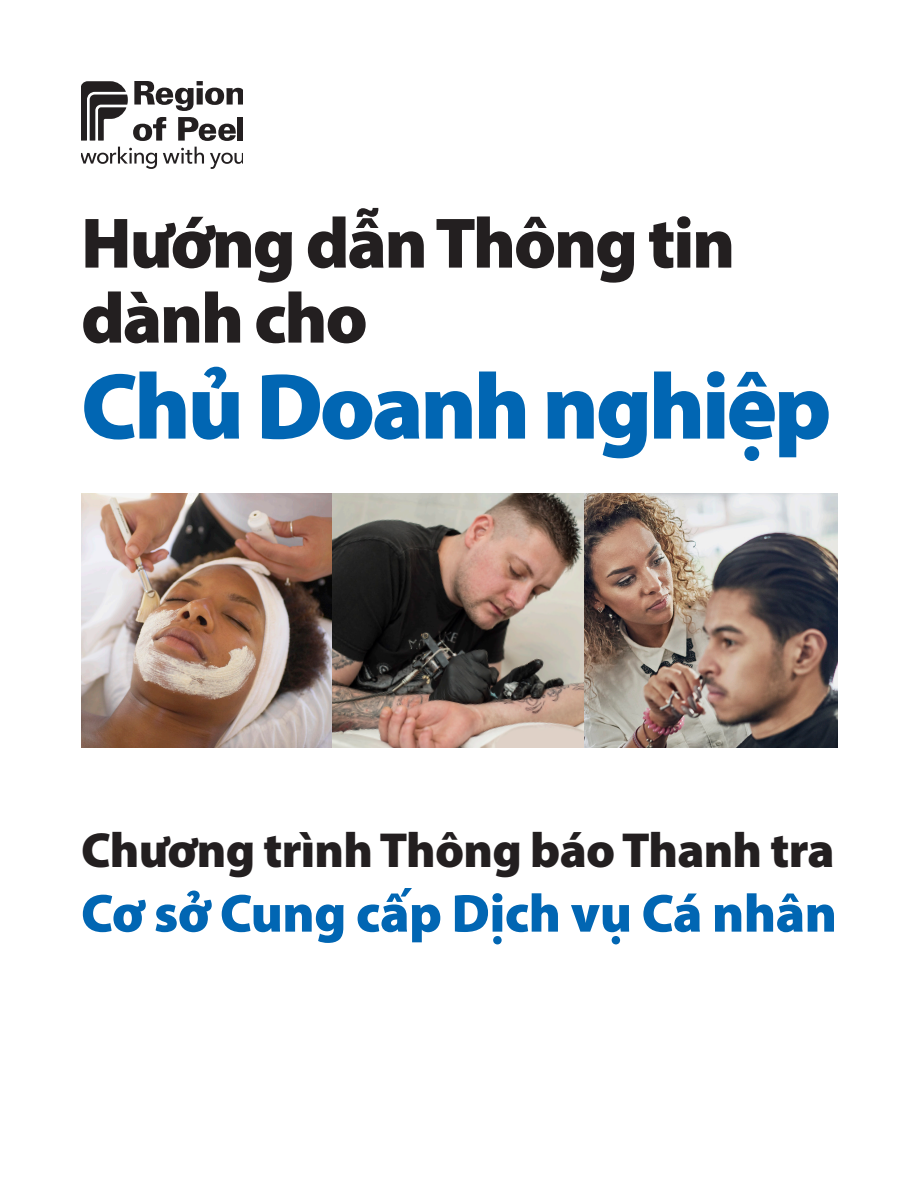
<style>
.page{position:relative;width:918px;height:1188px;background:#fff}
.page>*{position:absolute;margin:0;border:0;box-sizing:border-box;transform-origin:0 0}
.t1{font:900 94.5px "Myriad Pro";letter-spacing:-.035em;color:#0166b3}
.t2{font:900 72px/75px "Myriad Pro";letter-spacing:-.03em;color:#231f20}
.t3{font:900 54px "Myriad Pro";letter-spacing:-.01em;color:#0166b3}
.t4{font:900 49.5px "Myriad Pro";letter-spacing:-.015em;color:#231f20}
</style>
<div class="page">
<svg style="left:81px;top:81px;width:162px;height:60px"></svg>
<svg style="left:81px;top:147px;width:76px;height:22px"></svg>
<svg style="left:163px;top:147px;width:41px;height:17px"></svg>
<svg style="left:210px;top:153px;width:33px;height:16px"></svg>
<img style="left:81px;top:494px;width:756px;height:253px">
<p class="t2" style="left:81px;top:203px;width:656px">Hướng dẫn Thông tin dành cho</p>
<p class="t1" style="left:81px;top:344px;width:752px">Chủ Doanh nghiệp</p>
<p class="t4" style="left:81px;top:817px;width:755px">Chương trình Thông báo Thanh tra</p>
<p class="t3" style="left:81px;top:877px;width:758px">Cơ sở Cung cấp Dịch vụ Cá nhân</p>
</div>
